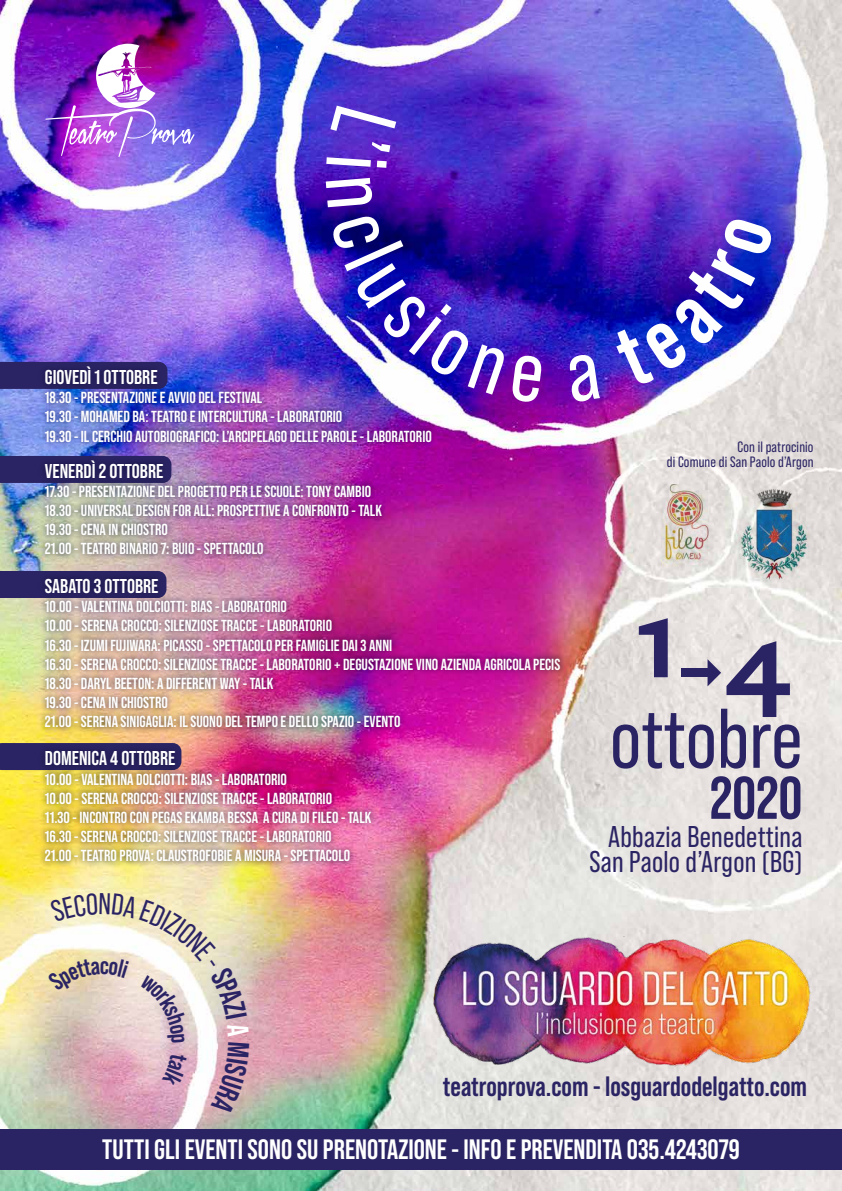
<style>
.page{position:relative;width:842px;height:1191px;background:#fff}
.page>*{position:absolute;margin:0;border:0;box-sizing:border-box;transform-origin:0 0}
.t1{font:700 116.6px "Elido";color:#2b2464}
.t2{font:84.4px "Bebas Neue Pro";color:#2b2464}
.t3{font:700 60px "Bebas Neue Pro";color:#2b2464}
.t4{font:30px/25px "Bebas Neue Pro";letter-spacing:.01em;color:#2b2464;text-align:right}
.t5{font:700 28px "Bebas Neue Pro";color:#fff}
.t6{font:700 28px "Bebas Neue Pro";color:#2b2464}
.t7{font:700 20px "Bebas Neue Pro";color:#fff}
.t8{font:700 16px/19.2px "Bebas Neue Pro";color:#fff}
.t9{font:15px/15px "Bebas Neue Pro";letter-spacing:.01em;color:#2b2464;text-align:right}
</style>
<div class="page">
<img style="left:0;top:1px;width:841px;height:1190px">
<div style="left:682px;top:669px;width:32px;height:8px;background:#2b2464"></div>
<svg style="left:707px;top:659px;width:14px;height:27px"></svg>
<svg style="left:0;top:362px;width:36px;height:27px"></svg>
<svg style="left:0;top:456px;width:36px;height:27px"></svg>
<svg style="left:0;top:571px;width:36px;height:27px"></svg>
<svg style="left:0;top:743px;width:36px;height:27px"></svg>
<img style="left:429px;top:937px;width:391px;height:130px">
<img style="left:45px;top:44px;width:149px;height:113px">
<img style="left:36px;top:357px;width:416px;height:94px">
<img style="left:36px;top:451px;width:459px;height:115px">
<img style="left:36px;top:566px;width:547px;height:173px">
<img style="left:36px;top:739px;width:459px;height:135px">
<img style="left:734px;top:484px;width:79px;height:98px">
<img style="left:661px;top:484px;width:51px;height:82px">
<div style="left:0;top:1129px;width:842px;height:40px;background:#2b2464"></div>
<svg style="left:48px;top:892px;width:201px;height:222px;background:#e7d2c6"></svg>
<svg style="left:326px;top:106px;width:70px;height:62px;background:#5529c8"></svg>
<svg style="left:326px;top:178px;width:47px;height:29px"></svg>
<img style="left:331px;top:214px;width:212px;height:189px">
<svg style="left:567px;top:353px;width:33px;height:49px;background:#4f15b9"></svg>
<img style="left:611px;top:216px;width:163px;height:172px">
<p class="t7" style="left:45px;top:365px;width:114px">GIOVEDÌ 1 OTTOBRE</p>
<p class="t8" style="left:45px;top:388px;width:388px">18.30 - PRESENTAZIONE E AVVIO DEL FESTIVAL<br>19.30 - MOHAMED BA: TEATRO E INTERCULTURA - LABORATORIO<br>19.30 - IL CERCHIO AUTOBIOGRAFICO: L’ARCIPELAGO DELLE PAROLE - LABORATORIO</p>
<p class="t7" style="left:45px;top:459px;width:120px">VENERDÌ 2 OTTOBRE</p>
<p class="t8" style="left:45px;top:481px;width:338px">17.30 - PRESENTAZIONE DEL PROGETTO PER LE SCUOLE: TONY CAMBIO 18.30 - UNIVERSAL DESIGN FOR ALL: PROSPETTIVE A CONFRONTO - TALK 19.30 - CENA IN CHIOSTRO<br>21.00 - TEATRO BINARIO 7: BUIO - SPETTACOLO</p>
<p class="t7" style="left:45px;top:574px;width:115px">SABATO 3 OTTOBRE</p>
<p class="t8" style="left:45px;top:597px;width:517px">10.00 - VALENTINA DOLCIOTTI: BIAS - LABORATORIO<br>10.00 - SERENA CROCCO: SILENZIOSE TRACCE - LABORATORIO<br>16.30 - IZUMI FUJIWARA: PICASSO - SPETTACOLO PER FAMIGLIE DAI 3 ANNI<br>16.30 - SERENA CROCCO: SILENZIOSE TRACCE - LABORATORIO + DEGUSTAZIONE VINO AZIENDA AGRICOLA PECIS 18.30 - DARYL BEETON: A DIFFERENT WAY - TALK<br>19.30 - CENA IN CHIOSTRO<br>21.00 - SERENA SINIGAGLIA: IL SUONO DEL TEMPO E DELLO SPAZIO - EVENTO</p>
<p class="t7" style="left:45px;top:747px;width:132px">DOMENICA 4 OTTOBRE</p>
<p class="t8" style="left:45px;top:769px;width:328px">10.00 - VALENTINA DOLCIOTTI: BIAS - LABORATORIO<br>10.00 - SERENA CROCCO: SILENZIOSE TRACCE - LABORATORIO<br>11.30 - INCONTRO CON PEGAS EKAMBA BESSA A CURA DI FILEO - TALK 16.30 - SERENA CROCCO: SILENZIOSE TRACCE - LABORATORIO<br>21.00 - TEATRO PROVA: CLAUSTROFOBIE A MISURA - SPETTACOLO</p>
<p class="t9" style="left:667px;top:440px;width:148px">Con il patrocinio<br>di Comune di San Paolo d’Argon</p>
<h1 class="t1" style="left:632px;top:570px;width:162px">1 4</h1>
<h2 class="t2" style="left:610px;top:691px;width:194px">ottobre</h2>
<h3 class="t3" style="left:710px;top:763px;width:94px">2020</h3>
<h3 class="t4" style="left:589px;top:823px;width:215px">Abbazia Benedettina<br>San Paolo d’Argon (BG)</h3>
<h3 class="t6" style="left:443px;top:1069px;width:366px">teatroprova.com - losguardodelgatto.com</h3>
<h3 class="t5" style="left:102px;top:1133px;width:639px">TUTTI GLI EVENTI SONO SU PRENOTAZIONE - INFO E PREVENDITA 035.4243079</h3>
</div>
